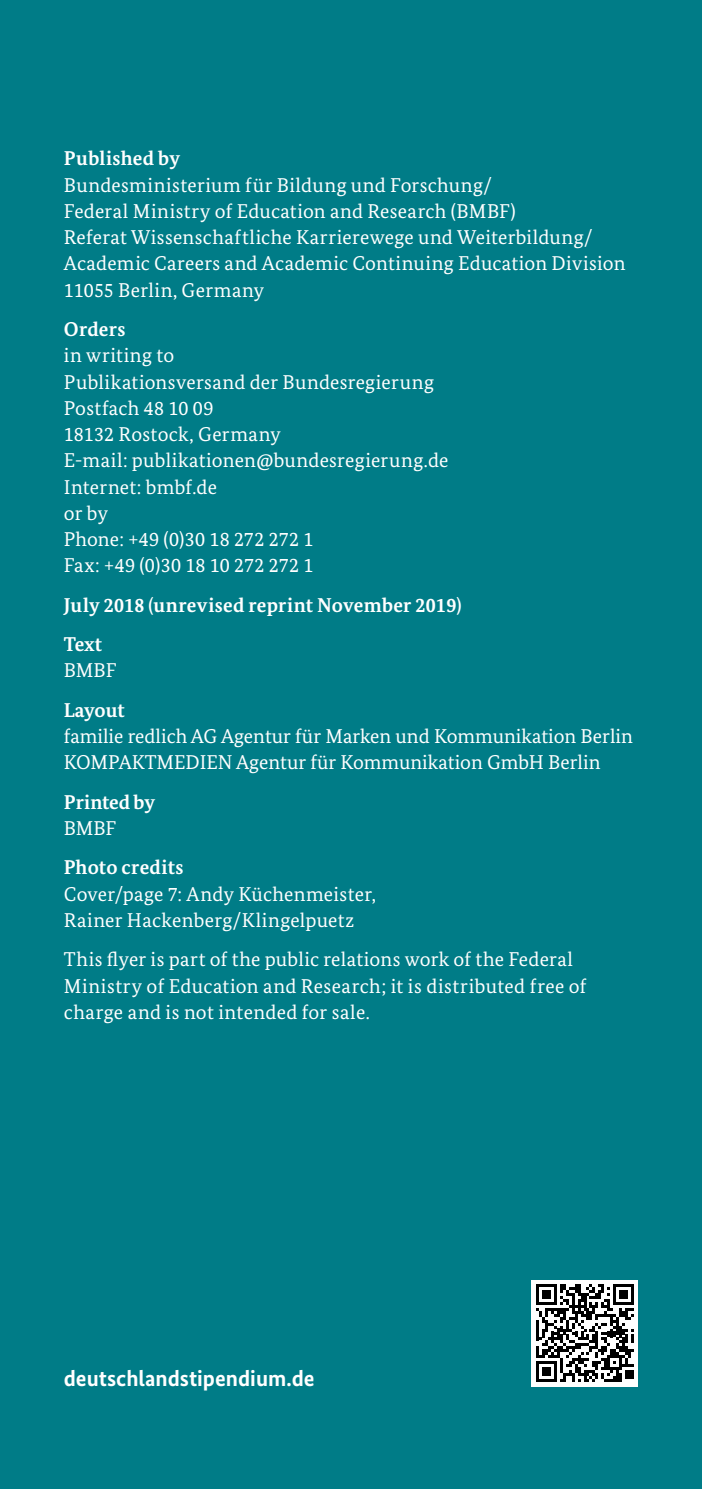
<style>
.page{position:relative;width:702px;height:1489px;background:#fff}
.page>*{position:absolute;margin:0;border:0;box-sizing:border-box;transform-origin:0 0}
.t1{font:700 22.5px "Bundes Sans";color:#fff}
._03_Fliesstext{font:20px/26.2px "Bundes Serif";letter-spacing:.015em;color:#fff}
._03_Fliesstext-2{font:700 20px/26.2px "Bundes Serif";letter-spacing:.01em;color:#fff}
.s1{font-weight:400}
.s2{font-weight:700}
</style>
<div class="page">
<div style="left:0;top:0;width:702px;height:1488px;background:#007c87"></div>
<hr style="left:701px;top:0;width:1px;height:1488px;background:#cfe0e3">
<div style="left:531px;top:1279px;width:107px;height:106px;background:#fff"></div>
<svg style="left:536px;top:1284px;width:97px;height:97px"></svg>
<p class="_03_Fliesstext-2" style="left:64px;top:145px;width:118px">Published by</p>
<p class="_03_Fliesstext" style="left:64px;top:171px;width:563px">Bundesministerium für Bildung und Forschung/<br>Federal Ministry of Education and Research (BMBF)<br>Referat Wissenschaftliche Karrierewege und Weiterbildung/ Academic Careers and Academic Continuing Education Division 11055 Berlin, Germany</p>
<p class="_03_Fliesstext-2" style="left:64px;top:316px;width:63px">Orders</p>
<p class="_03_Fliesstext" style="left:64px;top:342px;width:112px">in writing to</p>
<p class="_03_Fliesstext" style="left:64px;top:368px;width:371px">Publikationsversand der Bundesregierung</p>
<p class="_03_Fliesstext" style="left:64px;top:394px;width:151px">Postfach 48 10 09</p>
<p class="_03_Fliesstext" style="left:64px;top:421px;width:218px">18132 Rostock, Germany</p>
<p class="_03_Fliesstext" style="left:64px;top:447px;width:386px">E-mail: publikationen@bundesregierung.de<br>Internet: bmbf.de</p>
<p class="_03_Fliesstext" style="left:64px;top:499px;width:46px">or by</p>
<p class="_03_Fliesstext" style="left:64px;top:526px;width:251px">Phone: +49 (0)30 18 272 272 1</p>
<p class="_03_Fliesstext" style="left:64px;top:552px;width:251px">Fax: +49 (0)30 18 10 272 272 1</p>
<p class="_03_Fliesstext-2" style="left:64px;top:591px;width:399px">July 2018 (unrevised reprint November 2019)</p>
<p class="_03_Fliesstext-2" style="left:64px;top:631px;width:54px">Text<br><span class="s1">BMBF</span></p>
<p class="_03_Fliesstext" style="left:64px;top:696px;width:570px"><span class="s2">Layout<br></span>familie redlich AG Agentur für Marken und Kommunikation Berlin<br>KOMPAKTMEDIEN Agentur für Kommunikation GmbH Berlin</p>
<p class="_03_Fliesstext-2" style="left:64px;top:788px;width:93px">Printed by<br><span class="s1">BMBF</span></p>
<p class="_03_Fliesstext" style="left:64px;top:854px;width:313px"><span class="s2">Photo credits<br></span>Cover/page 7: Andy Küchenmeister,<br>Rainer Hackenberg/Klingelpuetz</p>
<p class="_03_Fliesstext" style="left:64px;top:946px;width:524px">This flyer is part of the public relations work of the Federal<br>Ministry of Education and Research; it is distributed free of charge and is not intended for sale.</p>
<p class="t1" style="left:64px;top:1363px;width:133px">www.bmbf.de</p>
<p class="t1" style="left:64px;top:1364px;width:252px">deutschlandstipendium.de</p>
</div>
